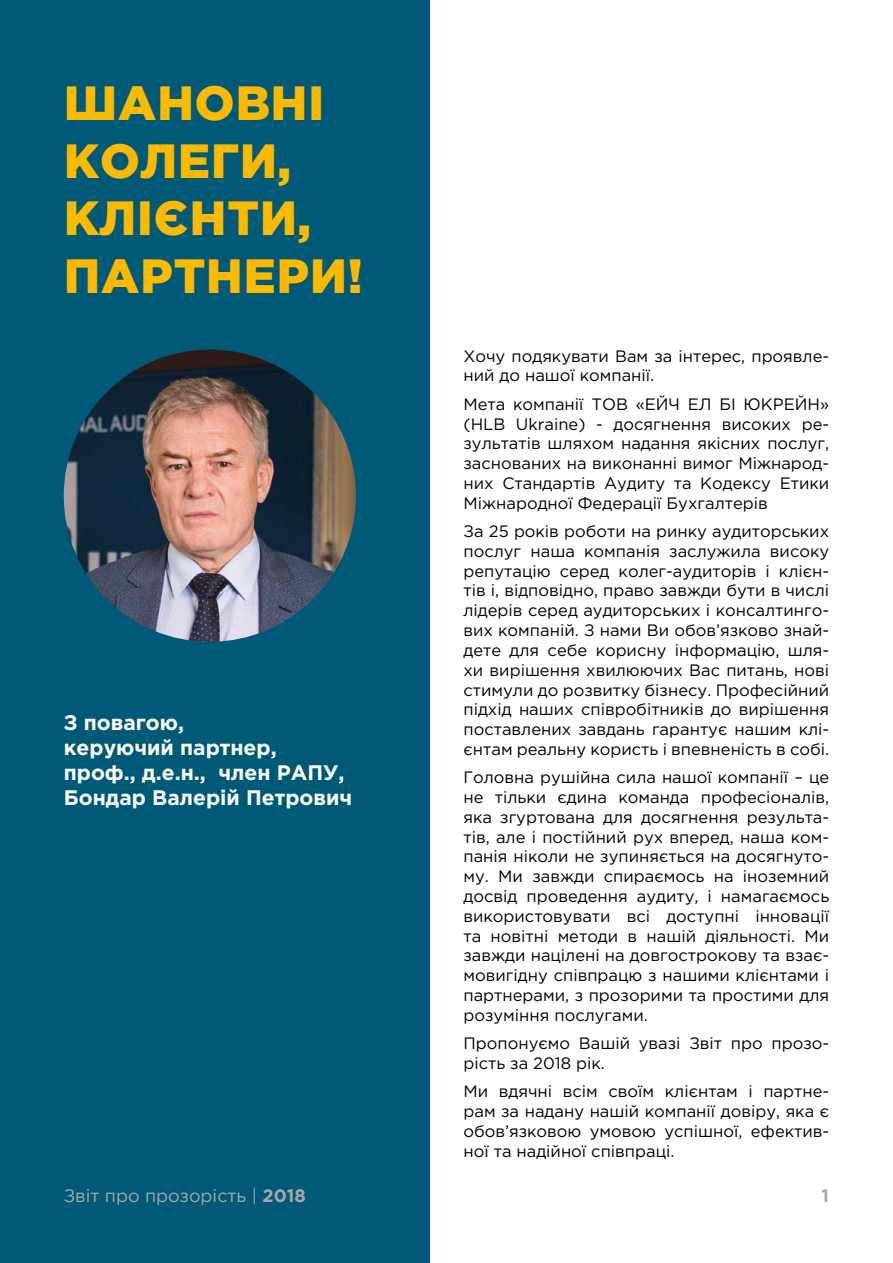
<style>
.page{position:relative;width:893px;height:1263px;background:#fff}
.page>*{position:absolute;margin:0;border:0;box-sizing:border-box;transform-origin:0 0}
.t1{font:900 48px/57.6px "Gotham Pro";letter-spacing:.02em;color:#fbba00}
.t2{font:700 21px/25.2px "Gotham Pro";color:#fff}
.t3{font:18px "Gotham Pro";color:#a8a8a7}
.t4{font:700 18px "Gotham Pro";color:#a8a8a7}
.t5{font:16.5px/19.8px "Gotham Pro";color:#000;text-align:justify}
.s1{font-weight:700}
</style>
<div class="page">
<div style="left:0;top:0;width:429px;height:1263px;background:#005a77"></div>
<img style="left:64px;top:350px;width:292px;height:292px;border-radius:146px">
<h1 class="t1" style="left:64px;top:73px;width:300px">ШАНОВНІ<br>КОЛЕГИ,<br>КЛІЄНТИ,<br>ПАРТНЕРИ!</h1>
<p class="t2" style="left:64px;top:709px;width:290px">З повагою,<br>керуючий партнер, проф., д.е.н., член РАПУ,<br>Бондар Валерій Петрович</p>
<p class="t5" style="left:463px;top:346px;width:367px">Хочу подякувати Вам за інтерес, проявле&shy;ний до нашої компанії.</p>
<p class="t5" style="left:463px;top:394px;width:367px">Мета компанії ТОВ «ЕЙЧ ЕЛ БІ ЮКРЕЙН» (HLB Ukraine) - досягнення високих ре&shy;зультатів шляхом надання якісних послуг, заснованих на виконанні вимог Міжнарод&shy;них Стандартів Аудиту та Кодексу Етики Міжнародної Федерації Бухгалтерів</p>
<p class="t5" style="left:463px;top:521px;width:367px">За 25 років роботи на ринку аудиторських послуг наша компанія заслужила високу репутацію серед колег-аудиторів і клієн&shy;тів і, відповідно, право завжди бути в числі лідерів серед аудиторських і консалтинго&shy;вих компаній. З нами Ви обов’язково знай&shy;дете для себе корисну інформацію, шля&shy;хи вирішення хвилюючих Вас питань, нові стимули до розвитку бізнесу. Професійний підхід наших співробітників до вирішення поставлених завдань гарантує нашим клі&shy;єнтам реальну користь і впевненість в собі.</p>
<p class="t5" style="left:463px;top:767px;width:367px">Головна рушійна сила нашої компанії – це не тільки єдина команда професіоналів, яка згуртована для досягнення результа&shy;тів, але і постійний рух вперед, наша ком&shy;панія ніколи не зупиняється на досягнуто&shy;му. Ми завжди спираємось на іноземний досвід проведення аудиту, і намагаємось використовувати всі доступні інновації та новітні методи в нашій діяльності. Ми завжди націлені на довгострокову та взає&shy;мовигідну співпрацю з нашими клієнтами і партнерами, з прозорими та простими для розуміння послугами.</p>
<p class="t5" style="left:463px;top:1033px;width:367px">Пропонуємо Вашій увазі Звіт про прозо&shy;рість за 2018 рік.</p>
<p class="t5" style="left:463px;top:1081px;width:367px">Ми вдячні всім своїм клієнтам і партне&shy;рам за надану нашій компанії довіру, яка є обов’язковою умовою успішної, ефектив&shy;ної та надійної співпраці.</p>
<p class="t3" style="left:64px;top:1185px;width:244px">Звіт про прозорість | <span class="s1">2018</span></p>
<p class="t4" style="left:822px;top:1185px;width:9px">1</p>
</div>
